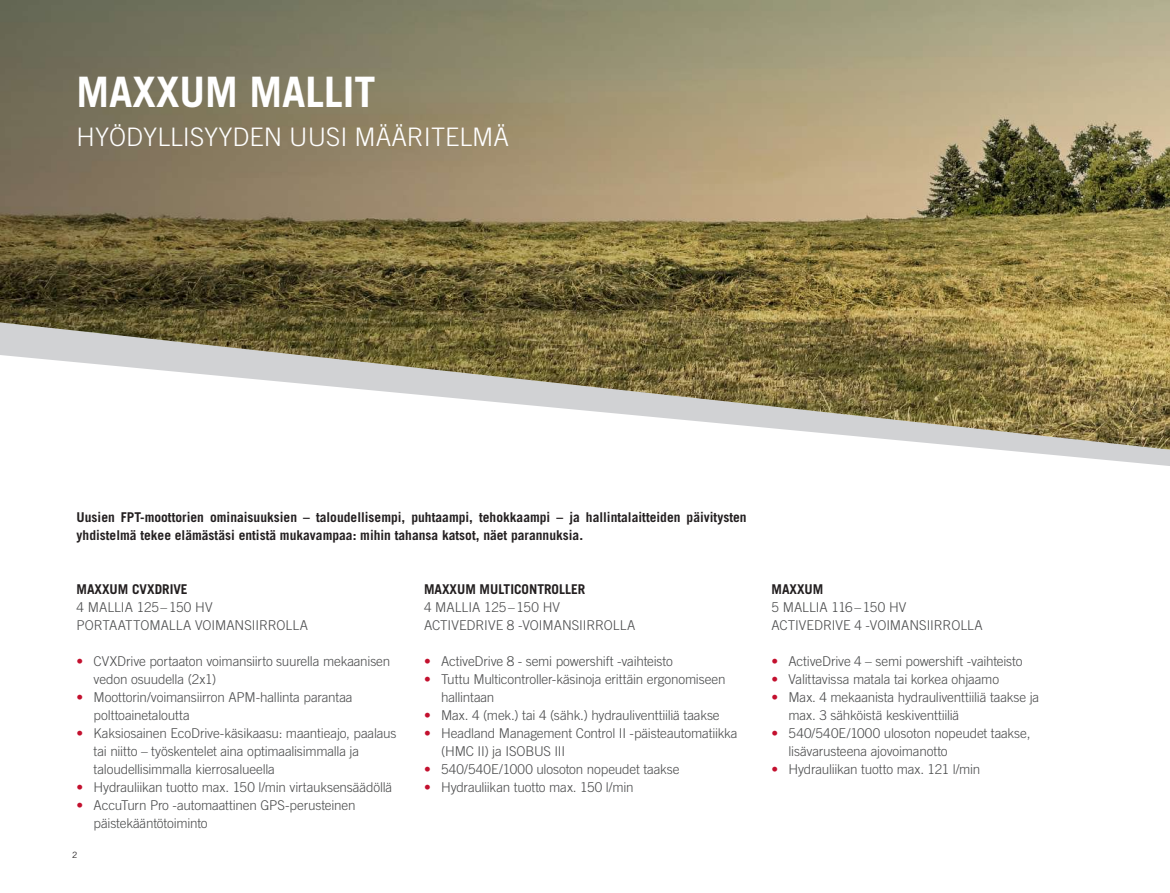
<style>
.page{position:relative;width:1170px;height:893px;background:#fff}
.page>*{position:absolute;margin:0;border:0;box-sizing:border-box;transform-origin:0 0}
.t1{font:700 42px "Trade Gothic LT Pro";color:#fff}
.t2{font:300 25.5px "Trade Gothic LT Pro";color:#fff}
.t3{font:300 13.5px/18px "Trade Gothic LT Pro";letter-spacing:-.01em;color:#4b4c4d}
.t4{font:700 13.5px/18px "Trade Gothic LT Pro";color:#231f20}
.t5{font:8.7px "Trade Gothic LT Pro";color:#231f20}
.s1{color:#c3102e}
</style>
<div class="page">
<img style="left:0;top:0;width:1169px;height:450px">
<h1 class="t1" style="left:77px;top:66px;width:300px">MAXXUM MALLIT</h1>
<h2 class="t2" style="left:77px;top:122px;width:434px">HYÖDYLLISYYDEN UUSI MÄÄRITELMÄ</h2>
<p class="t4" style="left:77px;top:508px;width:671px">Uusien FPT-moottorien ominaisuuksien – taloudellisempi, puhtaampi, tehokkaampi – ja hallintalaitteiden päivitysten yhdistelmä tekee elämästäsi entistä mukavampaa: mihin tahansa katsot, näet parannuksia.</p>
<p class="t4" style="left:77px;top:580px;width:113px">MAXXUM CVXDRIVE</p>
<p class="t3" style="left:77px;top:598px;width:233px">4 MALLIA 125–150 HV<br>PORTAATTOMALLA VOIMANSIIRROLLA</p>
<p class="t3" style="left:94px;top:652px;width:298px;text-indent:-17px"><span class="s1">•</span> CVXDrive portaaton voimansiirto suurella mekaanisen vedon osuudella (2x1)</p>
<p class="t3" style="left:94px;top:688px;width:260px;text-indent:-17px"><span class="s1">•</span> Moottorin/voimansiirron APM-hallinta parantaa polttoainetaloutta</p>
<p class="t3" style="left:94px;top:724px;width:304px;text-indent:-17px"><span class="s1">•</span> Kaksiosainen EcoDrive-käsikaasu: maantieajo, paalaus tai niitto – työskentelet aina optimaalisimmalla ja taloudellisimmalla kierrosalueella</p>
<p class="t3" style="left:77px;top:778px;width:317px"><span class="s1">•</span> Hydrauliikan tuotto max. 150 l/min virtauksensäädöllä</p>
<p class="t3" style="left:94px;top:796px;width:263px;text-indent:-17px"><span class="s1">•</span> AccuTurn Pro -automaattinen GPS-perusteinen päistekääntötoiminto</p>
<p class="t5" style="left:72px;top:849px;width:7px">2</p>
<p class="t4" style="left:424px;top:580px;width:163px">MAXXUM MULTICONTROLLER</p>
<p class="t3" style="left:424px;top:598px;width:213px">4 MALLIA 125–150 HV<br>ACTIVEDRIVE 8 -VOIMANSIIRROLLA</p>
<p class="t3" style="left:424px;top:652px;width:250px"><span class="s1">•</span> ActiveDrive 8 - semi powershift -vaihteisto</p>
<p class="t3" style="left:441px;top:670px;width:286px;text-indent:-17px"><span class="s1">•</span> Tuttu Multicontroller-käsinoja erittäin ergonomiseen hallintaan</p>
<p class="t3" style="left:424px;top:706px;width:297px"><span class="s1">•</span> Max. 4 (mek.) tai 4 (sähk.) hydrauliventtiiliä taakse</p>
<p class="t3" style="left:441px;top:724px;width:298px;text-indent:-17px"><span class="s1">•</span> Headland Management Control II -päisteautomatiikka (HMC II) ja ISOBUS III</p>
<p class="t3" style="left:424px;top:760px;width:257px"><span class="s1">•</span> 540/540E/1000 ulosoton nopeudet taakse</p>
<p class="t3" style="left:424px;top:778px;width:211px"><span class="s1">•</span> Hydrauliikan tuotto max. 150 l/min</p>
<p class="t4" style="left:771px;top:580px;width:53px">MAXXUM</p>
<p class="t3" style="left:771px;top:598px;width:213px">5 MALLIA 116–150 HV<br>ACTIVEDRIVE 4 -VOIMANSIIRROLLA</p>
<p class="t3" style="left:771px;top:652px;width:252px"><span class="s1">•</span> ActiveDrive 4 – semi powershift -vaihteisto</p>
<p class="t3" style="left:771px;top:670px;width:229px"><span class="s1">•</span> Valittavissa matala tai korkea ohjaamo</p>
<p class="t3" style="left:788px;top:688px;width:252px;text-indent:-17px"><span class="s1">•</span> Max. 4 mekaanista hydrauliventtiiliä taakse ja max. 3 sähköistä keskiventtiiliä</p>
<p class="t3" style="left:788px;top:724px;width:243px;text-indent:-17px"><span class="s1">•</span> 540/540E/1000 ulosoton nopeudet taakse, lisävarusteena ajovoimanotto</p>
<p class="t3" style="left:771px;top:760px;width:210px"><span class="s1">•</span> Hydrauliikan tuotto max. 121 l/min</p>
</div>
